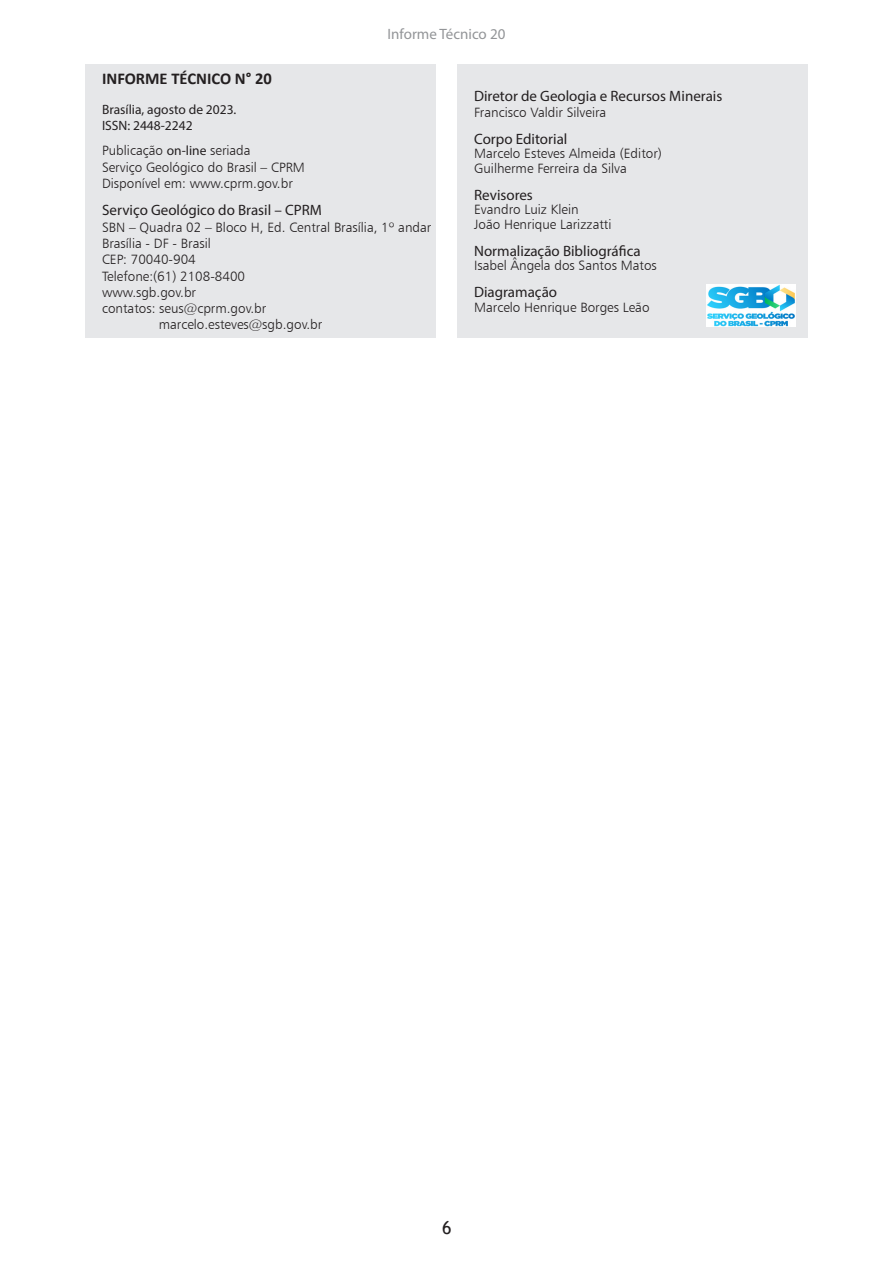
<style>
.page{position:relative;width:893px;height:1263px;background:#fff}
.page>*{position:absolute;margin:0;border:0;box-sizing:border-box;transform-origin:0 0}
.t1{font:18px "Trebuchet MS";color:#231f20}
.t2{font:700 16.5px "Calibri";color:#231f20}
.t3{font:15px "Myriad Pro";color:#231f20}
.t4{font:15px "Myriad Pro";color:#939598}
.t5{font:13.5px/14.7px "Humanist 777 BT Light B";color:#231f20}
.t6{font:13.5px/16.2px "Myriad Pro";color:#231f20}
.s1{font-family:"Myriad Pro"}
</style>
<div class="page">
<div style="left:457px;top:64px;width:351px;height:273px;background:#e6e7e9"></div>
<div style="left:85px;top:64px;width:351px;height:273px;background:#e6e7e9"></div>
<img style="left:706px;top:285px;width:89px;height:41px">
<p class="t4" style="left:387px;top:24px;width:119px">Informe Técnico 20</p>
<p class="t2" style="left:102px;top:67px;width:171px">INFORME TÉCNICO N° 20</p>
<p class="t6" style="left:102px;top:101px;width:136px">Brasília, agosto de 2023.<br>ISSN: 2448-2242</p>
<p class="t5" style="left:102px;top:142px;width:204px;line-height:16.2px">Publicação <span class="s1">on-line</span> seriada<br>Serviço Geológico do Brasil – CPRM<br>Disponível em: www.cprm.gov.br</p>
<p class="t3" style="left:102px;top:201px;width:221px">Serviço Geológico do Brasil – CPRM</p>
<p class="t5" style="left:102px;top:219px;width:331px">SBN – Quadra 02 – Bloco H, Ed. Central Brasília, 1º andar</p>
<p class="t5" style="left:102px;top:236px;width:110px">Brasília - DF - Brasil</p>
<p class="t5" style="left:102px;top:252px;width:95px">CEP: 70040-904</p>
<p class="t5" style="left:102px;top:268px;width:145px">Telefone:(61) 2108-8400</p>
<p class="t5" style="left:102px;top:284px;width:96px">www.sgb.gov.br</p>
<p class="t5" style="left:102px;top:301px;width:166px">contatos: seus@cprm.gov.br</p>
<p class="t5" style="left:159px;top:317px;width:165px">marcelo.esteves@sgb.gov.br</p>
<p class="t3" style="left:474px;top:87px;width:250px">Diretor de Geologia e Recursos Minerais</p>
<p class="t5" style="left:474px;top:105px;width:134px">Francisco Valdir Silveira</p>
<p class="t3" style="left:474px;top:129px;width:95px">Corpo Editorial</p>
<p class="t5" style="left:474px;top:146px;width:189px">Marcelo Esteves Almeida (Editor)<br>Guilherme Ferreira da Silva</p>
<p class="t3" style="left:474px;top:185px;width:60px">Revisores</p>
<p class="t5" style="left:474px;top:202px;width:139px">Evandro Luiz Klein<br>João Henrique Larizzatti</p>
<p class="t3" style="left:474px;top:241px;width:168px">Normalização Bibliográfica</p>
<p class="t5" style="left:474px;top:258px;width:184px">Isabel Ângela dos Santos Matos</p>
<p class="t3" style="left:474px;top:283px;width:85px">Diagramação</p>
<p class="t5" style="left:474px;top:299px;width:177px">Marcelo Henrique Borges Leão</p>
<h1 class="t1" style="left:442px;top:1216px;width:11px">6</h1>
</div>
